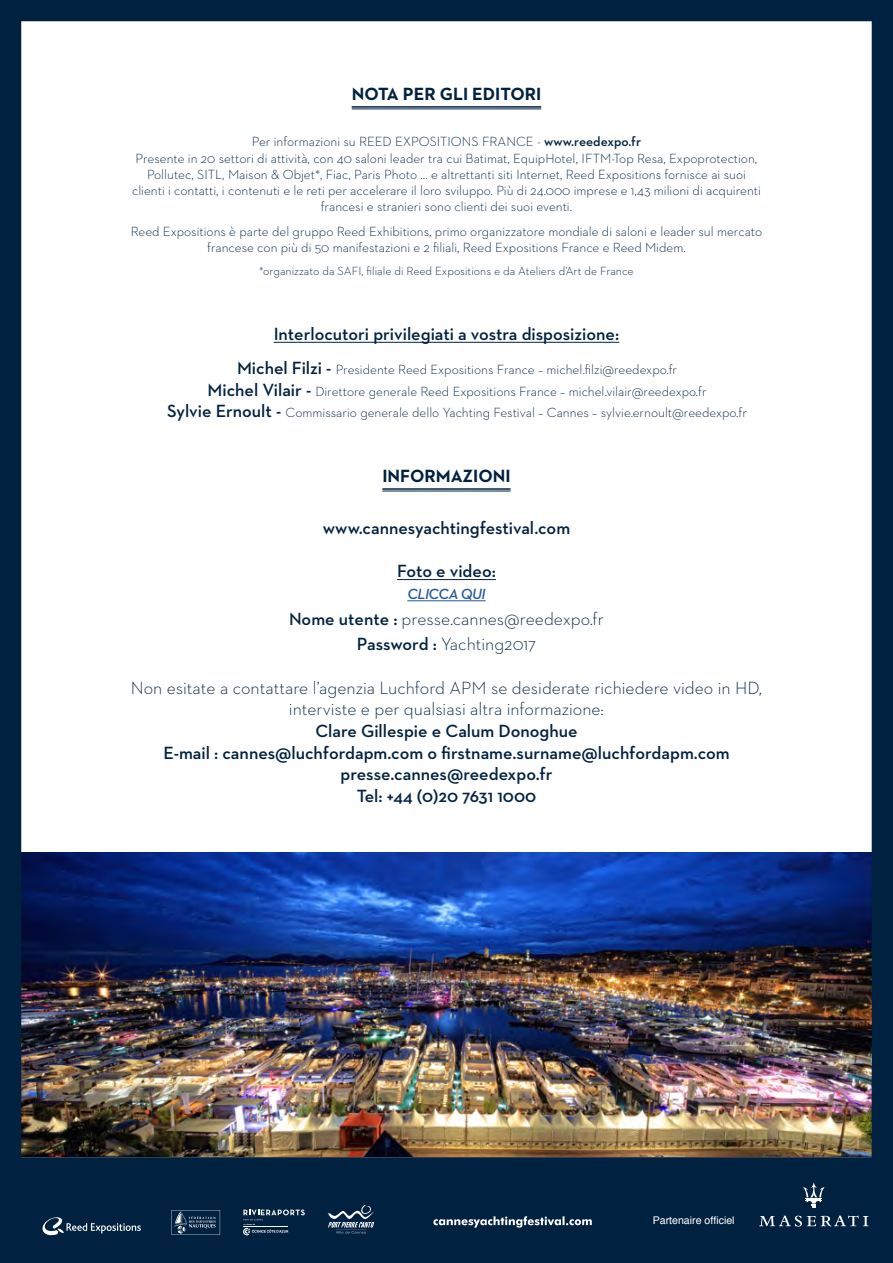
<style>
.page{position:relative;width:893px;height:1263px;background:#fff}
.page>*{position:absolute;margin:0;border:0;box-sizing:border-box;transform-origin:0 0}
.t1{font:600 18px/21.6px "Neutraface 2 Text";color:#002140;text-align:center}
.t2{font:300 18px/25.8px "Neutraface 2 Text";color:#002140;text-align:center}
.t3{font:700 18px "Neutraface 2 Text";color:#002140}
.t4{font:italic 600 15px "Neutraface 2 Text";letter-spacing:-.03em;color:#22599b}
.t5{font:300 13.5px/16.2px "Neutraface 2 Text";color:#002140;text-align:center}
.t6{font:300 12px "Neutraface 2 Text";color:#002140}
.t7{font:10.65px "Helvetica";color:#fff}
.s1{font-weight:600}
.s2{font-weight:600;font-size:18px}
</style>
<div class="page">
<img style="left:0;top:0;width:893px;height:1263px">
<hr style="left:352px;top:106px;width:189px;height:2px;background:#002140">
<hr style="left:352px;top:109px;width:189px;height:1px;background:#002140">
<hr style="left:274px;top:342px;width:345px;height:1px;background:#002140">
<hr style="left:382px;top:488px;width:129px;height:2px;background:#002140">
<hr style="left:382px;top:491px;width:129px;height:1px;background:#002140">
<hr style="left:397px;top:579px;width:99px;height:1px;background:#002140">
<hr style="left:407px;top:600px;width:79px;height:1px;background:#22599b">
<svg style="left:171px;top:1210px;width:49px;height:25px"></svg>
<svg style="left:328px;top:1204px;width:46px;height:29px"></svg>
<svg style="left:41px;top:1216px;width:100px;height:20px;background:#2b4660"></svg>
<svg style="left:433px;top:1216px;width:159px;height:11px"></svg>
<svg style="left:803px;top:1182px;width:22px;height:26px"></svg>
<svg style="left:759px;top:1216px;width:110px;height:10px"></svg>
<svg style="left:243px;top:1209px;width:62px;height:26px;background:#2d4862"></svg>
<h1 class="t3" style="left:352px;top:82px;width:191px">NOTA PER GLI EDITORI</h1>
<p class="t5" style="left:132px;top:134px;width:630px">Per informazioni su REED EXPOSITIONS FRANCE - <span class="s1">www.reedexpo.fr<br></span>Presente in 20 settori di attività, con 40 saloni leader tra cui Batimat, EquipHotel, IFTM-Top Resa, Expoprotection, Pollutec, SITL, Maison &amp; Objet*, Fiac, Paris Photo ... e altrettanti siti Internet, Reed Expositions fornisce ai suoi clienti i contatti, i contenuti e le reti per accelerare il loro sviluppo. Più di 24.000 imprese e 1,43 milioni di acquirenti francesi e stranieri sono clienti dei suoi eventi.</p>
<p class="t5" style="left:131px;top:223px;width:633px">Reed Expositions è parte del gruppo Reed Exhibitions, primo organizzatore mondiale di saloni e leader sul mercato francese con più di 50 manifestazioni e 2 filiali, Reed Expositions France e Reed Midem.</p>
<p class="t6" style="left:259px;top:264px;width:376px">*organizzato da SAFI, filiale di Reed Expositions e da Ateliers d’Art de France</p>
<h1 class="t1" style="left:274px;top:323px;width:347px">Interlocutori privilegiati a vostra disposizione:</h1>
<p class="t5" style="left:167px;top:359px;width:581px;line-height:21.6px"><span class="s2">Michel Filzi -</span> Presidente Reed Expositions France – michel.filzi@reedexpo.fr<br><span class="s2">Michel Vilair -</span> Direttore generale Reed Expositions France – michel.vilair@reedexpo.fr<br><span class="s2">Sylvie Ernoult -</span> Commissario generale dello Yachting Festival – Cannes – sylvie.ernoult@reedexpo.fr</p>
<h1 class="t3" style="left:382px;top:465px;width:130px">INFORMAZIONI</h1>
<h1 class="t1" style="left:323px;top:517px;width:249px">www.cannesyachtingfestival.com</h1>
<h1 class="t1" style="left:397px;top:560px;width:100px">Foto e video:</h1>
<p class="t4" style="left:407px;top:584px;width:80px">CLICCA QUI</p>
<h1 class="t2" style="left:289px;top:605px;width:316px"><span class="s1">Nome utente :</span> presse.cannes@reedexpo.fr<br><span class="s1">Password :</span> Yachting2017</h1>
<h1 class="t2" style="left:131px;top:676px;width:632px;line-height:21.6px">Non esitate a contattare l’agenzia Luchford APM se desiderate richiedere video in HD, interviste e per qualsiasi altra informazione:</h1>
<h1 class="t1" style="left:163px;top:720px;width:568px">Clare Gillespie e Calum Donoghue<br>E-mail : cannes@luchfordapm.com o firstname.surname@luchfordapm.com presse.cannes@reedexpo.fr<br>Tel: +44 (0)20 7631 1000</h1>
<p class="t7" style="left:653px;top:1212px;width:83px">Partenaire officiel</p>
</div>
